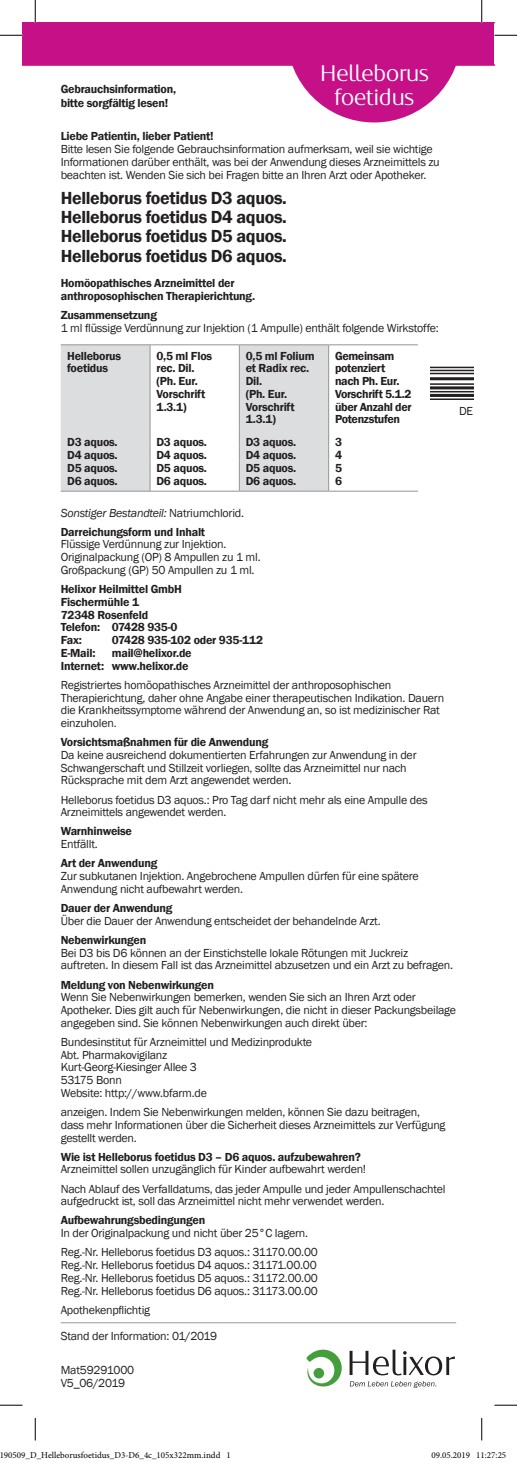
<style>
.page{position:relative;width:517px;height:1463px;background:#fff}
.page>*{position:absolute;margin:0;border:0;box-sizing:border-box;transform-origin:0 0}
.t1{font:300 22.5px/24px "Oblik Classic";color:#fff;text-align:center}
.t2{font:600 18px/19px "Franklin Gothic";letter-spacing:-.02em;color:#231f20;text-align:justify}
.t3{font:12px/12.8px "Franklin Gothic";letter-spacing:-.02em;color:#231f20}
.t4{font:600 12px/12.8px "Franklin Gothic";letter-spacing:-.02em;color:#231f20}
.t5{font:9px "Minion Pro";color:#000}
.s1{font-weight:400;font-style:italic}
.s2{font-weight:400}
</style>
<div class="page">
<svg style="left:306px;top:1349px;width:36px;height:37px"></svg>
<svg style="left:350px;top:1349px;width:105px;height:38px"></svg>
<img style="left:431px;top:366px;width:42px;height:33px">
<svg style="left:61px;top:345px;width:267px;height:146px;fill:#dcdddf"></svg>
<hr style="left:150px;top:345px;width:1px;height:85px;background:#939598">
<svg style="left:150px;top:430px;width:1px;height:61px"></svg>
<hr style="left:239px;top:345px;width:1px;height:85px;background:#939598">
<hr style="left:328px;top:345px;width:1px;height:85px;background:#939598">
<svg style="left:239px;top:430px;width:1px;height:61px"></svg>
<svg style="left:328px;top:430px;width:1px;height:61px"></svg>
<hr style="left:61px;top:344px;width:89px;height:1px;background:#939598">
<hr style="left:61px;top:491px;width:89px;height:1px;background:#939598">
<hr style="left:150px;top:344px;width:89px;height:1px;background:#939598">
<hr style="left:150px;top:491px;width:89px;height:1px;background:#939598">
<hr style="left:239px;top:344px;width:90px;height:1px;background:#939598">
<hr style="left:329px;top:344px;width:89px;height:1px;background:#939598">
<hr style="left:239px;top:491px;width:90px;height:1px;background:#939598">
<hr style="left:329px;top:491px;width:89px;height:1px;background:#939598">
<hr style="left:61px;top:1322px;width:395px;height:1px;background:#939598">
<svg style="left:0;top:1404px;width:22px;height:1px"></svg>
<svg style="left:494px;top:1404px;width:23px;height:1px"></svg>
<svg style="left:35px;top:1418px;width:1px;height:22px"></svg>
<svg style="left:0;top:0;width:517px;height:122px"></svg>
<svg style="left:481px;top:1418px;width:1px;height:22px"></svg>
<h1 class="t1" style="left:320px;top:61px;width:110px">Helleborus foetidus</h1>
<p class="t4" style="left:61px;top:82px;width:117px;line-height:14.2px">Gebrauchsinformation, bitte sorgfältig lesen!</p>
<p class="t4" style="left:61px;top:130px;width:154px">Liebe Patientin, lieber Patient!</p>
<p class="t3" style="left:61px;top:143px;width:380px">Bitte lesen Sie folgende Gebrauchsinformation aufmerksam, weil sie wichtige<br>Informationen darüber enthält, was bei der Anwendung dieses Arzneimittels zu beachten ist. Wenden Sie sich bei Fragen bitte an Ihren Arzt oder Apotheker.</p>
<h2 class="t2" style="left:61px;top:189px;width:228px">Helleborus foetidus D3 aquos.<br>Helleborus foetidus D4 aquos.<br>Helleborus foetidus D5 aquos.<br>Helleborus foetidus D6 aquos.</h2>
<p class="t4" style="left:61px;top:277px;width:196px">Homöopathisches Arzneimittel der anthroposophischen Therapierichtung.</p>
<p class="t4" style="left:61px;top:309px;width:98px">Zusammensetzung</p>
<p class="t3" style="left:61px;top:321px;width:379px">1 ml flüssige Verdünnung zur Injektion (1 Ampulle) enthält folgende Wirkstoffe:</p>
<p class="t4" style="left:67px;top:349px;width:56px">Helleborus foetidus</p>
<p class="t4" style="left:156px;top:349px;width:57px">0,5 ml Flos rec. Dil. (Ph. Eur.<br>Vorschrift<br>1.3.1)</p>
<p class="t4" style="left:246px;top:349px;width:70px">0,5 ml Folium et Radix rec.<br>Dil.<br>(Ph. Eur.<br>Vorschrift<br>1.3.1)</p>
<p class="t4" style="left:335px;top:349px;width:78px">Gemeinsam potenziert nach Ph. Eur.<br>Vorschrift 5.1.2 über Anzahl der<br>Potenzstufen</p>
<p class="t4" style="left:67px;top:436px;width:52px">D3 aquos.</p>
<p class="t4" style="left:156px;top:436px;width:52px">D3 aquos.</p>
<p class="t4" style="left:246px;top:436px;width:52px">D3 aquos.</p>
<p class="t4" style="left:335px;top:436px;width:9px">3</p>
<p class="t4" style="left:67px;top:449px;width:52px">D4 aquos.</p>
<p class="t4" style="left:156px;top:449px;width:52px">D4 aquos.</p>
<p class="t4" style="left:246px;top:449px;width:52px">D4 aquos.</p>
<p class="t4" style="left:335px;top:449px;width:9px">4</p>
<p class="t4" style="left:67px;top:461px;width:52px">D5 aquos.</p>
<p class="t4" style="left:156px;top:461px;width:52px">D5 aquos.</p>
<p class="t4" style="left:246px;top:461px;width:52px">D5 aquos.</p>
<p class="t4" style="left:335px;top:461px;width:9px">5</p>
<p class="t4" style="left:67px;top:474px;width:52px">D6 aquos.</p>
<p class="t4" style="left:156px;top:474px;width:52px">D6 aquos.</p>
<p class="t4" style="left:246px;top:474px;width:52px">D6 aquos.</p>
<p class="t4" style="left:335px;top:474px;width:9px">6</p>
<p class="t4" style="left:61px;top:503px;width:185px;line-height:19.2px"><span class="s1">Sonstiger Bestandteil:</span> <span class="s2">Natriumchlorid.<br></span>Darreichungsform und Inhalt</p>
<p class="t3" style="left:61px;top:538px;width:201px">Flüssige Verdünnung zur Injektion.<br>Originalpackung (OP) 8 Ampullen zu 1 ml.<br>Großpackung (GP) 50 Ampullen zu 1 ml.</p>
<p class="t4" style="left:61px;top:583px;width:123px">Helixor Heilmittel GmbH<br>Fischermühle 1<br>72348 Rosenfeld<br>Telefon: 07428 935-0<br>Fax:</p>
<p class="t4" style="left:112px;top:634px;width:153px">07428 935-102 oder 935-112</p>
<p class="t3" style="left:459px;top:404px;width:16px">DE</p>
<p class="t4" style="left:61px;top:646px;width:132px;text-align:right">mail@helixor.de<br>Internet: www.helixor.de</p>
<p class="t3" style="left:61px;top:678px;width:385px">Registriertes homöopathisches Arzneimittel der anthroposophischen Therapierichtung, daher ohne Angabe einer therapeutischen Indikation. Dauern die Krankheitssymptome während der Anwendung an, so ist medizinischer Rat einzuholen.</p>
<p class="t4" style="left:61px;top:735px;width:209px">Vorsichtsmaßnahmen für die Anwendung</p>
<p class="t3" style="left:61px;top:748px;width:357px">Da keine ausreichend dokumentierten Erfahrungen zur Anwendung in der<br>Schwangerschaft und Stillzeit vorliegen, sollte das Arzneimittel nur nach<br>Rücksprache mit dem Arzt angewendet werden.</p>
<p class="t3" style="left:61px;top:793px;width:368px">Helleborus foetidus D3 aquos.: Pro Tag darf nicht mehr als eine Ampulle des<br>Arzneimittels angewendet werden.</p>
<p class="t4" style="left:61px;top:825px;width:73px">Warnhinweise</p>
<p class="t3" style="left:61px;top:838px;width:39px">Entfällt.</p>
<p class="t4" style="left:61px;top:857px;width:98px">Art der Anwendung</p>
<p class="t3" style="left:61px;top:869px;width:359px">Zur subkutanen Injektion. Angebrochene Ampullen dürfen für eine spätere<br>Anwendung nicht aufbewahrt werden.</p>
<p class="t4" style="left:61px;top:901px;width:113px">Dauer der Anwendung</p>
<p class="t3" style="left:61px;top:914px;width:321px">Über die Dauer der Anwendung entscheidet der behandelnde Arzt.</p>
<p class="t4" style="left:61px;top:933px;width:87px">Nebenwirkungen</p>
<p class="t3" style="left:61px;top:946px;width:394px">Bei D3 bis D6 können an der Einstichstelle lokale Rötungen mit Juckreiz auftreten. In diesem Fall ist das Arzneimittel abzusetzen und ein Arzt zu befragen.</p>
<p class="t4" style="left:61px;top:978px;width:155px">Meldung von Nebenwirkungen</p>
<p class="t3" style="left:61px;top:991px;width:397px">Wenn Sie Nebenwirkungen bemerken, wenden Sie sich an Ihren Arzt oder<br>Apotheker. Dies gilt auch für Nebenwirkungen, die nicht in dieser Packungsbeilage angegeben sind. Sie können Nebenwirkungen auch direkt über:</p>
<p class="t3" style="left:61px;top:1035px;width:253px">Bundesinstitut für Arzneimittel und Medizinprodukte<br>Abt. Pharmakovigilanz<br>Kurt-Georg-Kiesinger Allee 3<br>53175 Bonn<br>Website: http://www.bfarm.de</p>
<p class="t3" style="left:61px;top:1105px;width:386px">anzeigen. Indem Sie Nebenwirkungen melden, können Sie dazu beitragen, dass mehr Informationen über die Sicherheit dieses Arzneimittels zur Verfügung gestellt werden.</p>
<p class="t4" style="left:61px;top:1150px;width:302px">Wie ist Helleborus foetidus D3 – D6 aquos. aufzubewahren?</p>
<p class="t3" style="left:61px;top:1159px;width:386px;line-height:19.2px">Arzneimittel sollen unzugänglich für Kinder aufbewahrt werden!<br>Nach Ablauf des Verfalldatums, das jeder Ampulle und jeder Ampullenschachtel</p>
<p class="t3" style="left:61px;top:1195px;width:325px">aufgedruckt ist, soll das Arzneimittel nicht mehr verwendet werden.</p>
<p class="t4" style="left:61px;top:1214px;width:146px">Aufbewahrungsbedingungen</p>
<p class="t3" style="left:61px;top:1223px;width:259px;line-height:19.2px">In der Originalpackung und nicht über 25°C lagern.<br>Reg.-Nr. Helleborus foetidus D3 aquos.: 31170.00.00</p>
<p class="t3" style="left:61px;top:1258px;width:259px;text-align:justify">Reg.-Nr. Helleborus foetidus D4 aquos.: 31171.00.00<br>Reg.-Nr. Helleborus foetidus D5 aquos.: 31172.00.00<br>Reg.-Nr. Helleborus foetidus D6 aquos.: 31173.00.00</p>
<p class="t3" style="left:61px;top:1296px;width:158px;line-height:25.8px">Apothekenpflichtig<br>Stand der Information: 01/2019</p>
<p class="t4" style="left:61px;top:646px;width:36px">E-Mail:</p>
<p class="t3" style="left:61px;top:1364px;width:75px">Mat59291000<br>V5_06/2019</p>
<p class="t5" style="left:0;top:1449px;width:233px">190509_D_Helleborusfoetidus_D3-D6_4c_105x322mm.indd 1</p>
<p class="t5" style="left:431px;top:1449px;width:76px">09.05.2019 11:27:25</p>
</div>
